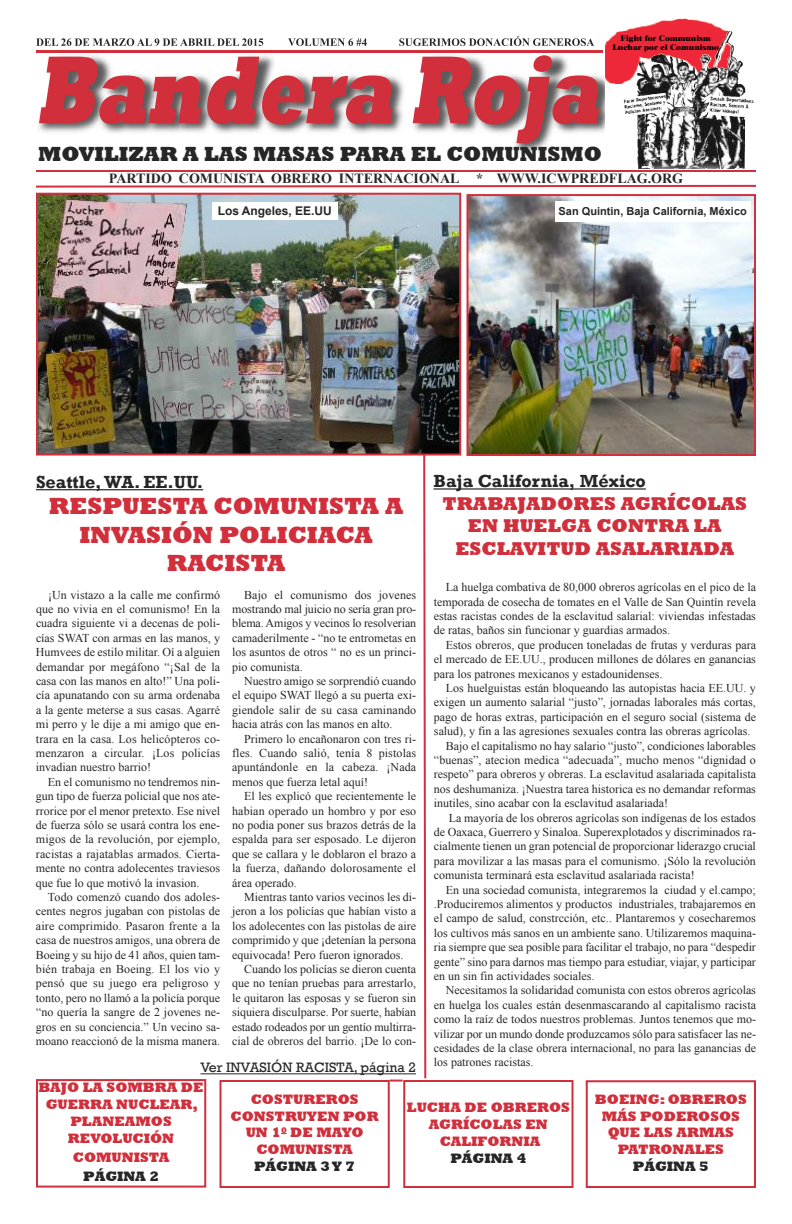
<style>
.page{position:relative;width:792px;height:1224px;background:#fff}
.page>*{position:absolute;margin:0;border:0;box-sizing:border-box;transform-origin:0 0}
.t1{font:italic 800 98px "Rockwell";color:#d12f3b;scale:.7 1}
.t2{font:800 24px/28.8px "Rockwell";color:#d12f3b;text-align:center}
.t3{font:800 21px "Rockwell";color:#272627}
.t4{font:800 19px/22.8px "Rockwell";color:#d12f3b;text-align:center}
.t5{font:700 18px "Rockwell";color:#272627}
.t6{font:800 14px/16.8px "Rockwell";color:#d12f3b;text-align:center}
.t7{font:700 14px "Times New Roman";color:#272627}
.t8{font:800 14px "Rockwell";color:#272627}
.t9{font:14px "Rockwell";color:#272627}
.t10{font:12px/14.4px "Times New Roman";color:#272627;text-align:justify}
.t11{font:700 12px "Arial";color:#272627}
.t12{font:700 11px "Arial";color:#272627}
.t13{font:800 7.7px/9.2px "Times";color:#000;text-align:center;scale:1.19 1}
</style>
<div class="page">
<hr style="left:36px;top:170px;width:720px;height:2px;background:#d12f3b">
<svg style="left:36px;top:184px;width:720px;height:4px"></svg>
<div style="left:36px;top:1079px;width:170px;height:109px;border:2px solid #d12f3b"></div>
<img style="left:36px;top:38px;width:569px;height:115px">
<img style="left:36px;top:38px;width:46px;height:8px">
<img style="left:36px;top:51px;width:567px;height:2px">
<svg style="left:609px;top:18px;width:145px;height:150px"></svg>
<img style="left:605px;top:19px;width:126px;height:64px">
<img style="left:625px;top:54px;width:42px;height:61px">
<div style="left:220px;top:1080px;width:170px;height:108px;border:2px solid #d12f3b"></div>
<div style="left:403px;top:1080px;width:171px;height:108px;border:2px solid #d12f3b"></div>
<svg style="left:390px;top:1080px;width:13px;height:2px"></svg>
<div style="left:586px;top:1080px;width:170px;height:108px;border:2px solid #d12f3b"></div>
<hr style="left:36px;top:489px;width:167px;height:1px;background:#272627">
<hr style="left:433px;top:488px;width:213px;height:2px;background:#272627">
<hr style="left:200px;top:1073px;width:216px;height:1px;background:#272627">
<img style="left:39px;top:196px;width:419px;height:257px">
<div style="left:36px;top:193px;width:425px;height:263px;border:2px solid #d12f3b"></div>
<img style="left:469px;top:197px;width:284px;height:256px">
<div style="left:466px;top:194px;width:290px;height:262px;border:2px solid #d12f3b"></div>
<svg style="left:422px;top:453px;width:5px;height:626px"></svg>
<div style="left:212px;top:202px;width:126px;height:18px;background:#fff"></div>
<div style="left:555px;top:202px;width:196px;height:20px;background:#fff"></div>
<h1 class="t1" style="left:36px;top:31px;width:829px">bandera roja</h1>
<h3 class="t3" style="left:38px;top:141px;width:565px">MOVILIZAR A LAS MASAS PARA EL COMUNISMO</h3>
<p class="t13" style="left:612px;top:34px;width:91px">Fight for Communism<br>Luchar por el Comunismo</p>
<p class="t7" style="left:109px;top:171px;width:576px">PARTIDO COMUNISTA OBRERO INTERNACIONAL * WWW.ICWPREDFLAG.ORG</p>
<p class="t11" style="left:218px;top:204px;width:116px">Los Angeles, EE.UU</p>
<p class="t12" style="left:559px;top:205px;width:190px">San Quintin, Baja California, México</p>
<h3 class="t5" style="left:36px;top:471px;width:169px">Seattle,WA. EE.UU.</h3>
<h2 class="t2" style="left:49px;top:491px;width:356px">RESPUESTA COMUNISTA A<br>INVASIÓN POLICIACA<br>RACISTA</h2>
<p class="t10" style="left:232px;top:587px;width:186px;text-indent:12px">Bajo el comunismo dos jovenes mostrando mal juicio no sería gran pro&shy;blema. Amigos y vecinos lo resolverian camaderilmente - “no te entrometas en los asuntos de otros “ no es un princi&shy;pio comunista.</p>
<p class="t10" style="left:232px;top:674px;width:186px;text-indent:12px">Nuestro amigo se sorprendió cuando el equipo SWAT llegó a su puerta exi&shy;giendole salir de su casa caminando hacia atrás con las manos en alto.</p>
<p class="t10" style="left:232px;top:731px;width:186px;text-indent:12px">Primero lo encañonaron con tres ri&shy;fles. Cuando salió, tenía 8 pistolas apuntándonle en la cabeza. ¡Nada menos que fuerza letal aquí!</p>
<p class="t10" style="left:232px;top:789px;width:186px;text-indent:12px">El les explicó que recientemente le habian operado un hombro y por eso no podia poner sus brazos detrás de la espalda para ser esposado. Le dijeron que se callara y le doblaron el brazo a la fuerza, dañando dolorosamente el área operado.</p>
<p class="t10" style="left:232px;top:890px;width:186px;text-indent:12px">Mientras tanto varios vecinos les di&shy;jeron a los policías que habían visto a los adolecentes con las pistolas de aire comprimido y que ¡detenían la persona equivocada! Pero fueron ignorados.</p>
<p class="t10" style="left:232px;top:962px;width:186px;text-indent:12px">Cuando los policías se dieron cuenta que no tenían pruebas para arrestarlo, le quitaron las esposas y se fueron sin siquiera disculparse. Por suerte, habían estado rodeados por un gentío multirra&shy;cial de obreros del barrio. ¡De lo con-</p>
<p class="t9" style="left:200px;top:1059px;width:217px">Ver INVASIÓN RACISTA, página 2</p>
<p class="t10" style="left:36px;top:587px;width:186px;text-indent:12px">¡Un vistazo a la calle me confirmó que no vivia en el comunismo! En la cuadra siguiente vi a decenas de poli&shy;cías SWAT con armas en las manos, y Humvees de estilo militar. Oí a alguien demandar por megáfono “¡Sal de la casa con las manos en alto!” Una poli&shy;cía apunatando con su arma ordenaba a la gente meterse a sus casas. Agarré mi perro y le dije a mi amigo que en&shy;trara en la casa. Los helicópteros co&shy;menzaron a circular. ¡Los policías invadian nuestro barrio!</p>
<p class="t10" style="left:36px;top:775px;width:186px;text-indent:12px">En el comunismo no tendremos nin&shy;gun tipo de fuerza policial que nos ate&shy;rrorice por el menor pretexto. Ese nivel de fuerza sólo se usará contra los ene&shy;migos de la revolución, por ejemplo, racistas a rajatablas armados. Cierta&shy;mente no contra adolecentes traviesos que fue lo que motivó la invasion.</p>
<p class="t10" style="left:36px;top:890px;width:186px;text-indent:12px">Todo comenzó cuando dos adoles&shy;centes negros jugaban con pistolas de aire comprimido. Pasaron frente a la casa de nuestros amigos, una obrera de Boeing y su hijo de 41 años, quien tam&shy;bién trabaja en Boeing. El los vio y pensó que su juego era peligroso y tonto, pero no llamó a la policía porque “no quería la sangre de 2 jovenes ne&shy;gros en su conciencia.” Un vecino sa&shy;moano reaccionó de la misma manera.</p>
<h3 class="t5" style="left:433px;top:470px;width:214px">Baja California, México</h3>
<h3 class="t4" style="left:442px;top:491px;width:306px">TRABAJADORES AGRÍCOLAS<br>EN HUELGA CONTRA LA<br>ESCLAVITUD ASALARIADA</h3>
<p class="t10" style="left:434px;top:580px;width:324px;text-indent:12px">La huelga combativa de 80,000 obreros agrícolas en el pico de la temporada de cosecha de tomates en el Valle de San Quintín revela estas racistas condes de la esclavitud salarial: viviendas infestadas de ratas, baños sin funcionar y guardias armados.</p>
<p class="t10" style="left:434px;top:637px;width:324px;text-indent:12px">Estos obreros, que producen toneladas de frutas y verduras para el mercado de EE.UU., producen millones de dólares en ganancias para los patrones mexicanos y estadounidenses.</p>
<p class="t10" style="left:446px;top:681px;width:312px">Los huelguistas están bloqueando las autopistas hacia EE.UU. y</p>
<p class="t10" style="left:434px;top:695px;width:323px">exigen un aumento salarial “justo”, jornadas laborales más cortas,</p>
<p class="t10" style="left:434px;top:709px;width:324px">pago de horas extras, participación en el seguro social (sistema de</p>
<p class="t10" style="left:434px;top:724px;width:318px">salud), y fin a las agresiones sexuales contra las obreras agrícolas.</p>
<p class="t10" style="left:446px;top:738px;width:312px">Bajo el capitalismo no hay salario “justo”, condiciones laborables</p>
<p class="t10" style="left:434px;top:753px;width:324px">“buenas”, atecion medica “adecuada”, mucho menos “dignidad o</p>
<p class="t10" style="left:434px;top:767px;width:324px">respeto” para obreros y obreras. La esclavitud asalariada capitalista</p>
<p class="t10" style="left:434px;top:781px;width:323px">nos deshumaniza. ¡Nuestra tarea historica es no demandar reformas</p>
<p class="t10" style="left:434px;top:796px;width:236px">inutiles, sino acabar con la esclavitud asalariada!</p>
<p class="t10" style="left:449px;top:810px;width:309px">La mayoría de los obreros agrícolas son indígenas de los estados</p>
<p class="t10" style="left:434px;top:825px;width:323px">de Oaxaca, Guerrero y Sinaloa. Superexplotados y discriminados ra-</p>
<p class="t10" style="left:434px;top:839px;width:324px">cialmente tienen un gran potencial de proporcionar liderazgo crucial</p>
<p class="t10" style="left:434px;top:853px;width:324px">para movilizar a las masas para el comunismo. ¡Sólo la revolución</p>
<p class="t10" style="left:434px;top:868px;width:262px">comunista terminará esta esclavitud asalariada racista!</p>
<p class="t10" style="left:446px;top:882px;width:312px">En una sociedad comunista, integraremos la ciudad y el.campo;</p>
<p class="t10" style="left:434px;top:897px;width:324px">.Produciremos alimentos y productos industriales, trabajaremos en</p>
<p class="t10" style="left:434px;top:911px;width:324px">el campo de salud, constrcción, etc.. Plantaremos y cosecharemos</p>
<p class="t10" style="left:434px;top:925px;width:324px">los cultivos más sanos en un ambiente sano. Utilizaremos maquina-</p>
<p class="t10" style="left:434px;top:940px;width:323px">ria siempre que sea posible para facilitar el trabajo, no para “despedir</p>
<p class="t10" style="left:434px;top:954px;width:323px">gente” sino para darnos mas tiempo para estudiar, viajar, y participar</p>
<p class="t10" style="left:434px;top:969px;width:162px">en un sin fin actividades sociales.</p>
<p class="t10" style="left:446px;top:983px;width:312px">Necesitamos la solidaridad comunista con estos obreros agrícolas</p>
<p class="t10" style="left:434px;top:997px;width:324px">en huelga los cuales están desenmascarando al capitalismo racista</p>
<p class="t10" style="left:434px;top:1012px;width:324px">como la raíz de todos nuestros problemas. Juntos tenemos que mo-</p>
<p class="t10" style="left:434px;top:1026px;width:324px">vilizar por un mundo donde produzcamos sólo para satisfacer las ne-</p>
<p class="t10" style="left:434px;top:1041px;width:324px">cesidades de la clase obrera internacional, no para las ganancias de</p>
<p class="t10" style="left:434px;top:1055px;width:101px">los patrones racistas.</p>
<p class="t6" style="left:39px;top:1079px;width:167px">BAJO LA SOMBRA DE<br>GUERRA NUCLEAR,<br>PLANEAMOS<br>REVOLUCIÓN</p>
<p class="t6" style="left:73px;top:1149px;width:98px">COMUNISTA</p>
<p class="t8" style="left:83px;top:1168px;width:77px">PÁGINA 2</p>
<p class="t6" style="left:231px;top:1090px;width:150px">COSTUREROS<br>CONSTRUYEN POR<br>UN 1<sup>0</sup> DE MAYO<br>COMUNISTA</p>
<p class="t8" style="left:254px;top:1158px;width:102px">PÁGINA 3Y 7</p>
<p class="t6" style="left:407px;top:1099px;width:164px">LUCHA DE OBREROS<br>AGRÍCOLAS EN<br>CALIFORNIA</p>
<p class="t8" style="left:450px;top:1149px;width:77px">PÁGINA 4</p>
<p class="t6" style="left:595px;top:1090px;width:153px">BOEING: OBREROS<br>MÁS PODEROSOS<br>QUE LAS ARMAS<br>PATRONALES</p>
<p class="t8" style="left:633px;top:1158px;width:77px">PÁGINA 5</p>
</div>
